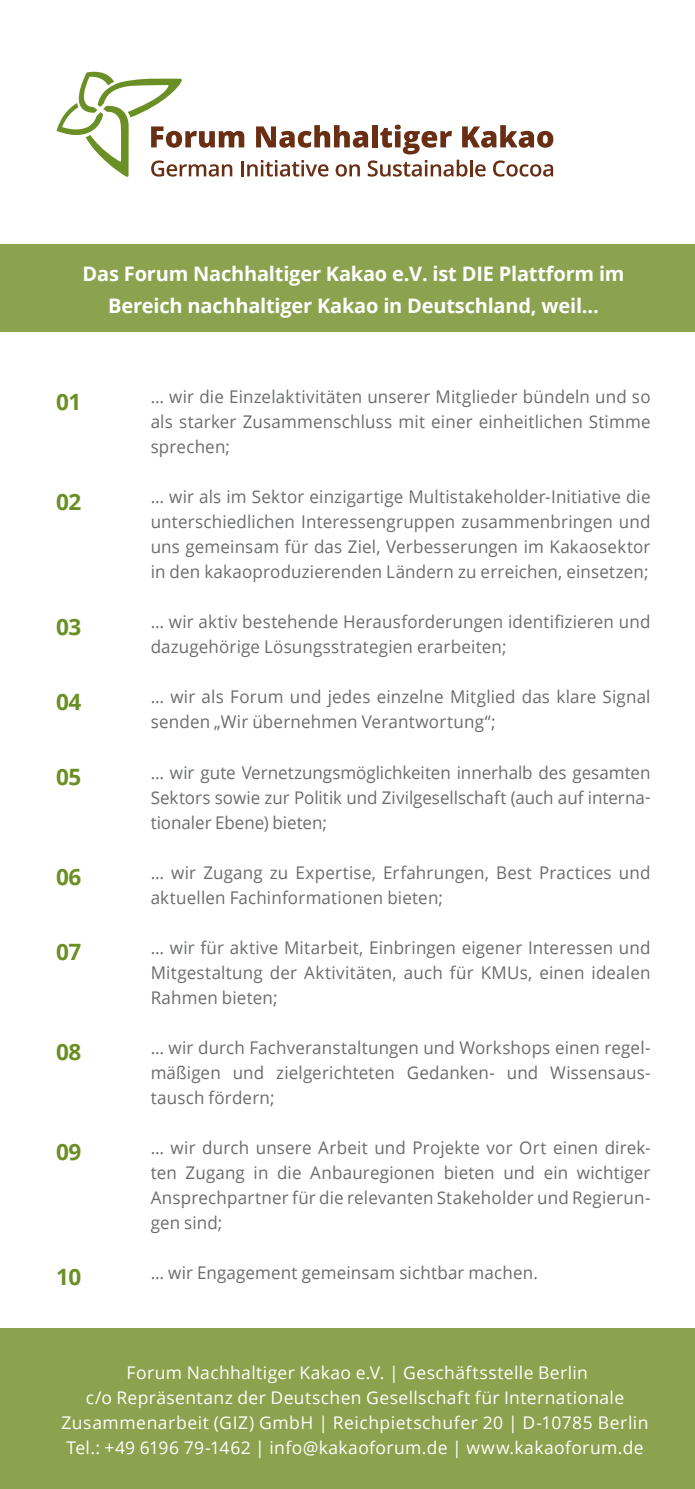
<style>
.page{position:relative;width:695px;height:1489px;background:#fff}
.page>*{position:absolute;margin:0;border:0;box-sizing:border-box;transform-origin:0 0}
.t1{font:700 22.5px "Open Sans";letter-spacing:-.01em;color:#6a9025}
.t2{font:700 20px/32.5px "Open Sans";letter-spacing:-.01em;color:#fff;text-align:center}
.t3{font:17.5px/25px "Open Sans";letter-spacing:.01em;color:#6b6c6e;text-align:justify}
.t4{font:17.5px/25px "Open Sans";letter-spacing:.025em;color:#fff;text-align:center}
</style>
<div class="page">
<div style="left:0;top:1328px;width:694px;height:160px;background:#8ba34e"></div>
<svg style="left:57px;top:71px;width:496px;height:106px"></svg>
<div style="left:0;top:244px;width:694px;height:88px;background:#8ba34e"></div>
<p class="t2" style="left:83px;top:257px;width:543px">Das Forum Nachhaltiger Kakao e.V. ist DIE Plattform im<br>Bereich nachhaltiger Kakao in Deutschland, weil…</p>
<p class="t1" style="left:56px;top:385px;width:27px">01</p>
<p class="t1" style="left:56px;top:485px;width:27px">02</p>
<p class="t1" style="left:56px;top:610px;width:27px">03</p>
<p class="t1" style="left:56px;top:685px;width:27px">04</p>
<p class="t1" style="left:56px;top:760px;width:27px">05</p>
<p class="t1" style="left:56px;top:860px;width:27px">06</p>
<p class="t1" style="left:56px;top:935px;width:27px">07</p>
<p class="t1" style="left:56px;top:1035px;width:27px">08</p>
<p class="t1" style="left:56px;top:1135px;width:27px">09</p>
<p class="t1" style="left:56px;top:1260px;width:27px">10</p>
<p class="t3" style="left:151px;top:384px;width:501px">… wir die Einzelaktivitäten unserer Mitglieder bündeln und so als starker Zusammenschluss mit einer einheitlichen Stimme sprechen;</p>
<p class="t3" style="left:151px;top:484px;width:501px">… wir als im Sektor einzigartige Multistakeholder-Initiative die unterschiedlichen Interessengruppen zusammenbringen und uns gemeinsam für das Ziel, Verbesserungen im Kakaosektor in den kakaoproduzierenden Ländern zu erreichen, einsetzen;</p>
<p class="t3" style="left:151px;top:609px;width:501px">… wir aktiv bestehende Herausforderungen identifizieren und dazugehörige Lösungsstrategien erarbeiten;</p>
<p class="t3" style="left:151px;top:684px;width:501px">… wir als Forum und jedes einzelne Mitglied das klare Signal senden „Wir übernehmen Verantwortung“;</p>
<p class="t3" style="left:151px;top:759px;width:501px">… wir gute Vernetzungsmöglichkeiten innerhalb des gesamten Sektors sowie zur Politik und Zivilgesellschaft (auch auf interna&shy;tionaler Ebene) bieten;</p>
<p class="t3" style="left:151px;top:859px;width:501px">… wir Zugang zu Expertise, Erfahrungen, Best Practices und aktuellen Fachinformationen bieten;</p>
<p class="t3" style="left:151px;top:934px;width:501px">… wir für aktive Mitarbeit, Einbringen eigener Interessen und Mitgestaltung der Aktivitäten, auch für KMUs, einen idealen Rahmen bieten;</p>
<p class="t3" style="left:151px;top:1034px;width:501px">… wir durch Fachveranstaltungen und Workshops einen regel&shy;mäßigen und zielgerichteten Gedanken- und Wissensaus&shy;tausch fördern;</p>
<p class="t3" style="left:151px;top:1134px;width:501px">… wir durch unsere Arbeit und Projekte vor Ort einen direk&shy;ten Zugang in die Anbauregionen bieten und ein wichtiger Ansprechpartner für die relevanten Stakeholder und Regierun&shy;gen sind;</p>
<p class="t3" style="left:151px;top:1259px;width:389px">… wir Engagement gemeinsam sichtbar machen.</p>
<p class="t4" style="left:61px;top:1359px;width:588px">Forum Nachhaltiger Kakao e.V. | Geschäftsstelle Berlin<br>c/o Repräsentanz der Deutschen Gesellschaft für Internationale Zusammenarbeit (GIZ) GmbH | Reichpietschufer 20 | D-10785 Berlin Tel.: +49 6196 79-1462 | info@kakaoforum.de | www.kakaoforum.de</p>
</div>
